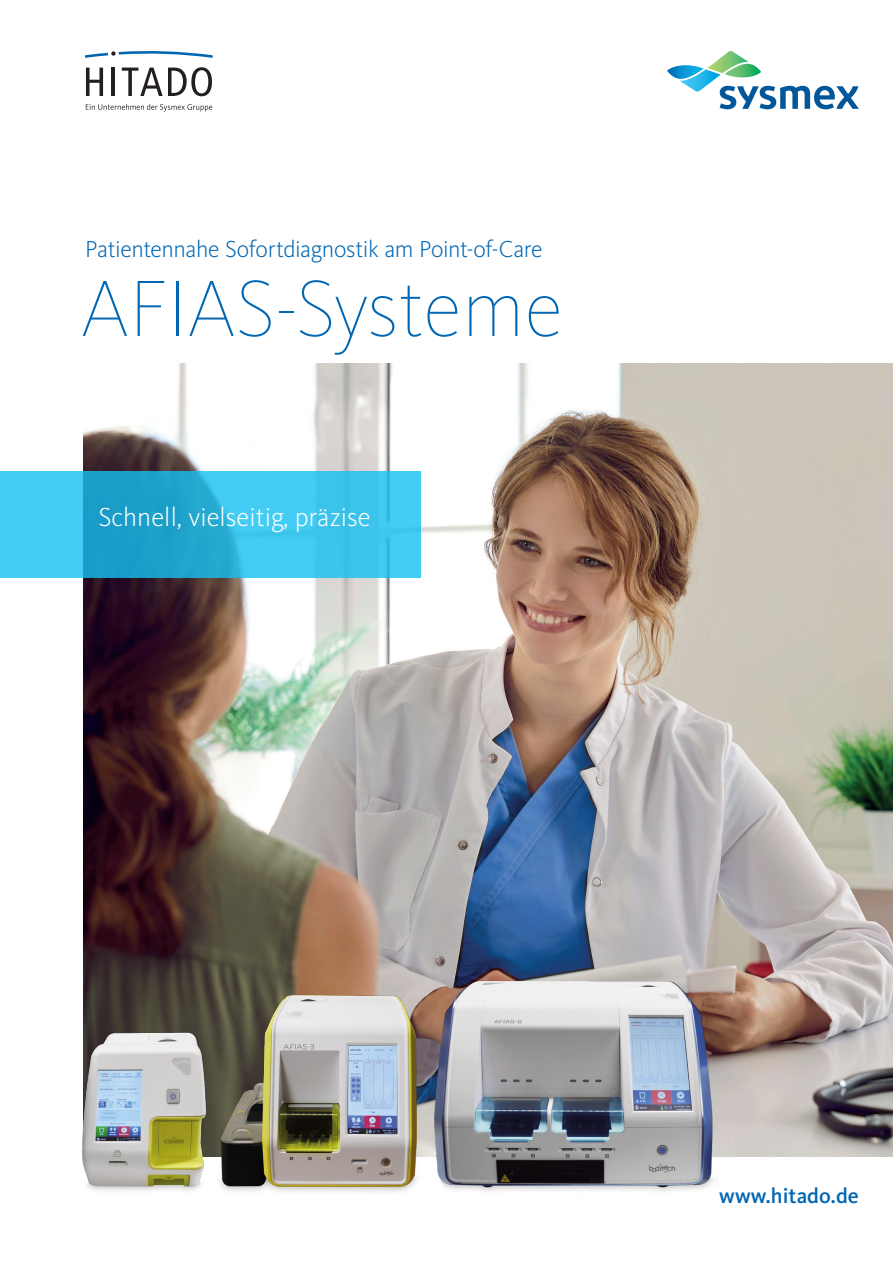
<style>
.page{position:relative;width:893px;height:1263px;background:#fff}
.page>*{position:absolute;margin:0;border:0;box-sizing:border-box;transform-origin:0 0}
.t1{font:100 82.5px "Kievit Pro";color:#0166b3}
.t2{font:300 27px "Kievit Pro";color:#fff}
.Overline_Light_16{font:300 24px "Kievit Pro";letter-spacing:-.02em;color:#0166b3}
.t3{font:500 21.75px "Kievit Pro";color:#0166b3}
</style>
<div class="page">
<img style="left:84px;top:364px;width:809px;height:792px">
<svg style="left:86px;top:104px;width:126px;height:8px"></svg>
<svg style="left:86px;top:68px;width:17px;height:28px"></svg>
<svg style="left:122px;top:67px;width:90px;height:29px"></svg>
<hr style="left:112px;top:68px;width:3px;height:28px;background:#231f20">
<svg style="left:85px;top:51px;width:128px;height:7px"></svg>
<svg style="left:0;top:471px;width:421px;height:107px;background:#34bbe4"></svg>
<img style="left:426px;top:955px;width:292px;height:237px">
<img style="left:217px;top:949px;width:207px;height:243px">
<img style="left:82px;top:949px;width:130px;height:242px">
<svg style="left:667px;top:51px;width:192px;height:58px"></svg>
<p class="Overline_Light_16" style="left:85px;top:234px;width:459px">Patientennahe Sofortdiagnostik am Point-of-Care</p>
<p class="t1" style="left:81px;top:260px;width:484px">AFIAS-Systeme</p>
<p class="t2" style="left:98px;top:501px;width:274px">Schnell, vielseitig, präzise</p>
<p class="t3" style="left:719px;top:1183px;width:141px">www.hitado.de</p>
</div>
